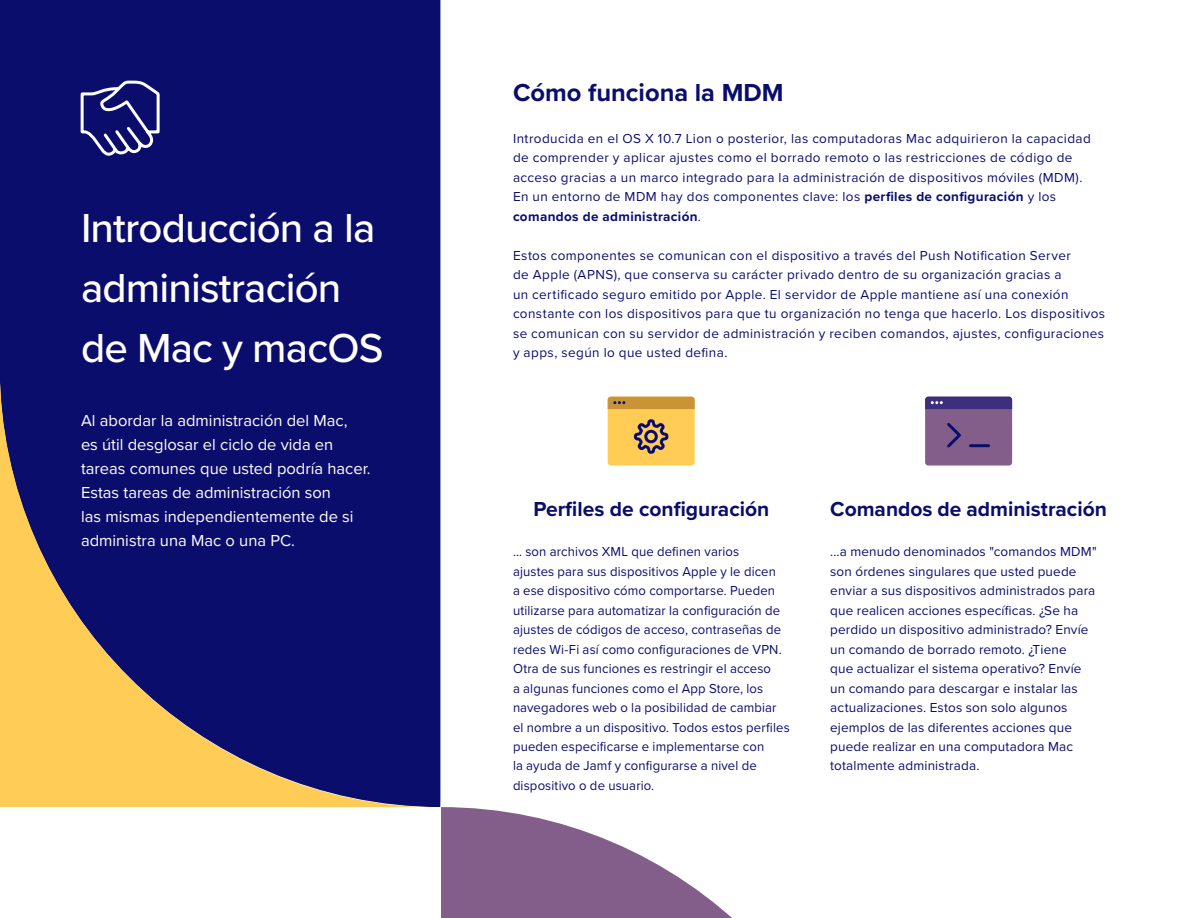
<style>
.page{position:relative;width:1188px;height:918px;background:#fff}
.page>*{position:absolute;margin:0;border:0;box-sizing:border-box;transform-origin:0 0}
.t1{font:500 42px/60px "Proxima Nova";letter-spacing:-.02em;color:#fff}
.t2{font:700 25.5px "Proxima Nova";color:#0b0d6d}
.t3{font:700 21px "Proxima Nova";color:#0b0d6d}
.t4{font:16.5px/24px "Proxima Nova";color:#fff}
.t5{font:13.5px/19.5px "Proxima Nova";letter-spacing:.015em;color:#0b0d6d}
.s1{font-weight:700}
</style>
<div class="page">
<div style="left:0;top:0;width:440px;height:369px;background:#0b0d6d"></div>
<svg style="left:441px;top:807px;width:291px;height:111px;fill:#835e8a"></svg>
<svg style="left:0;top:369px;width:440px;height:438px;background:#413868"></svg>
<svg style="left:79px;top:79px;width:82px;height:82px;background:#383987"></svg>
<div style="left:925px;top:397px;width:87px;height:69px;background:#835e8a;border-radius:3px"></div>
<svg style="left:925px;top:397px;width:87px;height:12px"></svg>
<svg style="left:947px;top:423px;width:43px;height:25px"></svg>
<div style="left:608px;top:397px;width:87px;height:69px;background:#ffcd56;border-radius:3px"></div>
<svg style="left:608px;top:397px;width:87px;height:12px"></svg>
<svg style="left:633px;top:419px;width:36px;height:35px"></svg>
<h1 class="t1" style="left:81px;top:196px;width:304px">Introducción a la administración de Mac y macOS</h1>
<p class="t4" style="left:81px;top:407px;width:291px">Al abordar la administración del Mac,<br>es útil desglosar el ciclo de vida en tareas comunes que usted podría hacer.<br>Estas tareas de administración son<br>las mismas independientemente de si administra una Mac o una PC.</p>
<h2 class="t2" style="left:513px;top:74px;width:272px">Cómo funciona la MDM</h2>
<p class="t5" style="left:513px;top:128px;width:579px">Introducida en el OS X 10.7 Lion o posterior, las computadoras Mac adquirieron la capacidad de comprender y aplicar ajustes como el borrado remoto o las restricciones de código de acceso gracias a un marco integrado para la administración de dispositivos móviles (MDM).<br>En un entorno de MDM hay dos componentes clave: los <span class="s1">perfiles de configuración</span> y los <span class="s1">comandos de administración</span>.</p>
<p class="t5" style="left:513px;top:245px;width:594px">Estos componentes se comunican con el dispositivo a través del Push Notification Server<br>de Apple (APNS), que conserva su carácter privado dentro de su organización gracias a<br>un certificado seguro emitido por Apple. El servidor de Apple mantiene así una conexión constante con los dispositivos para que tu organización no tenga que hacerlo. Los dispositivos se comunican con su servidor de administración y reciben comandos, ajustes, configuraciones y apps, según lo que usted defina.</p>
<h3 class="t3" style="left:533px;top:494px;width:237px">Perfiles de configuración</h3>
<p class="t5" style="left:513px;top:541px;width:278px">... son archivos XML que definen varios<br>ajustes para sus dispositivos Apple y le dicen<br>a ese dispositivo cómo comportarse. Pueden utilizarse para automatizar la configuración de ajustes de códigos de acceso, contraseñas de redes Wi-Fi así como configuraciones de VPN.<br>Otra de sus funciones es restringir el acceso<br>a algunas funciones como el App Store, los navegadores web o la posibilidad de cambiar el nombre a un dispositivo. Todos estos perfiles pueden especificarse e implementarse con<br>la ayuda de Jamf y configurarse a nivel de dispositivo o de usuario.</p>
<h3 class="t3" style="left:830px;top:494px;width:278px">Comandos de administración</h3>
<p class="t5" style="left:830px;top:541px;width:268px">...a menudo denominados "comandos MDM" son órdenes singulares que usted puede enviar a sus dispositivos administrados para que realicen acciones específicas. ¿Se ha perdido un dispositivo administrado? Envíe un comando de borrado remoto. ¿Tiene<br>que actualizar el sistema operativo? Envíe un comando para descargar e instalar las actualizaciones. Estos son solo algunos ejemplos de las diferentes acciones que puede realizar en una computadora Mac totalmente administrada.</p>
</div>
